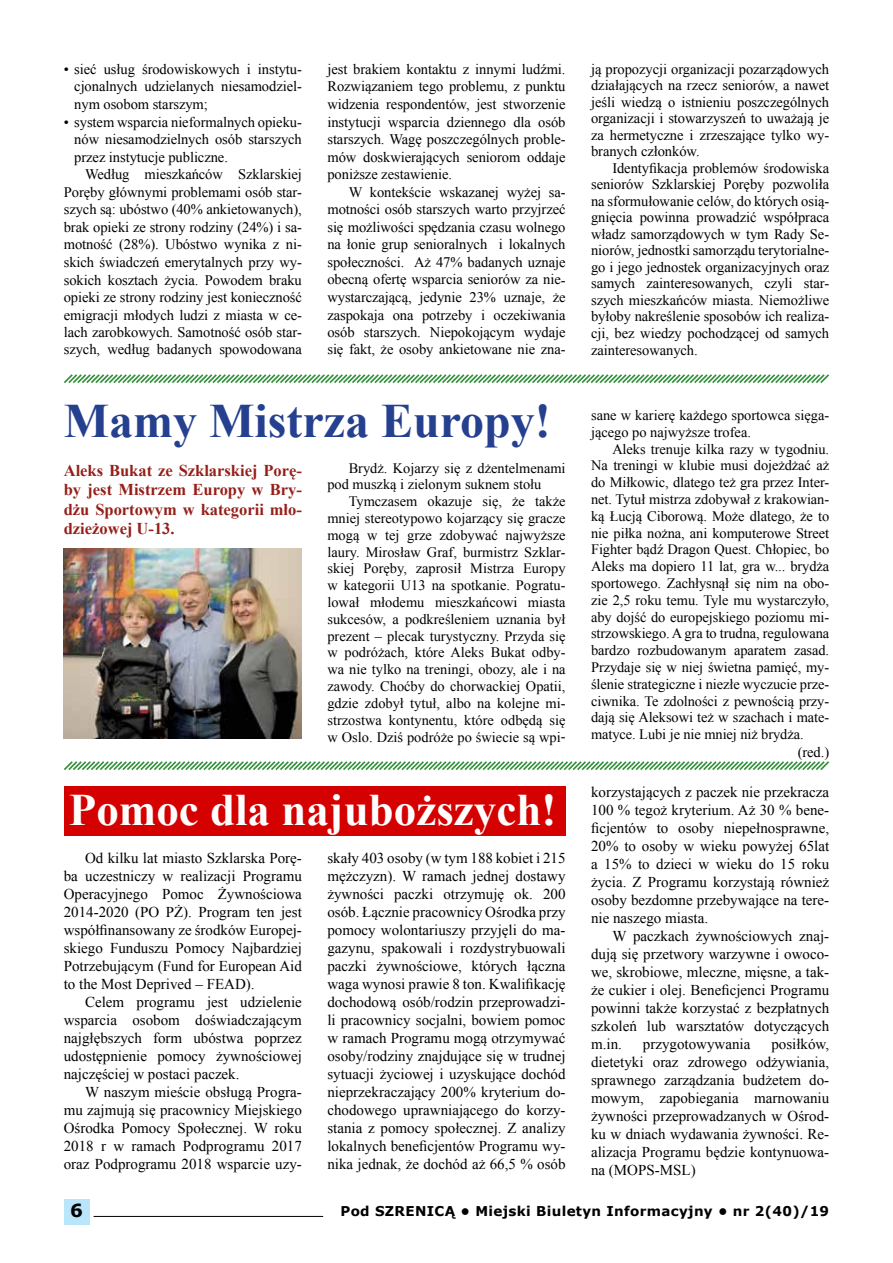
<style>
.page{position:relative;width:893px;height:1263px;background:#fff}
.page>*{position:absolute;margin:0;border:0;box-sizing:border-box;transform-origin:0 0}
.t1{font:700 48px "Times New Roman";color:#25408f}
.t2{font:700 45px "Times New Roman";color:#fff}
.t3{font:700 18px "Verdana";color:#000}
.t4{font:700 16.5px/19.5px "Times New Roman";color:#951f19;text-align:justify}
.t5{font:15px/18px "Times New Roman";color:#000;text-align:justify}
.t6{font:14.55px/17.5px "Times New Roman";letter-spacing:-.005em;color:#000;text-align:justify}
.t7{font:14.4px/16.8px "Times New Roman";color:#000}
.t8{font:700 13.5px "Verdana";letter-spacing:.025em;color:#000}
</style>
<div class="page">
<div style="left:64px;top:1199px;width:25px;height:26px;background:#b9e6fa"></div>
<hr style="left:94px;top:1216px;width:229px;height:1px;background:#000">
<div style="left:64px;top:787px;width:502px;height:49px;background:#d50000"></div>
<svg style="left:64px;top:761px;width:765px;height:9px"></svg>
<svg style="left:64px;top:374px;width:765px;height:9px"></svg>
<img style="left:64px;top:549px;width:238px;height:189px">
<p class="t6" style="left:74px;top:60px;width:229px;text-indent:-10px">• sieć usług środowiskowych i instytu&shy;cjonalnych udzielanych niesamodziel&shy;nym osobom starszym;</p>
<p class="t6" style="left:74px;top:113px;width:229px;text-indent:-11px">• system wsparcia nieformalnych opieku&shy;nów niesamodzielnych osób starszych przez instytucje publiczne.</p>
<p class="t6" style="left:64px;top:165px;width:240px;text-indent:21px">Według mieszkańców Szklarskiej Poręby głównymi problemami osób star&shy;szych są: ubóstwo (40% ankietowanych), brak opieki ze strony rodziny (24%) i sa&shy;motność (28%). Ubóstwo wynika z ni&shy;skich świadczeń emerytalnych przy wy&shy;sokich kosztach życia. Powodem braku opieki ze strony rodziny jest konieczność emigracji młodych ludzi z miasta w ce&shy;lach zarobkowych. Samotność osób star&shy;szych, według badanych spowodowana</p>
<p class="t6" style="left:327px;top:60px;width:240px">jest brakiem kontaktu z innymi ludźmi.<br>Rozwiązaniem tego problemu, z punktu widzenia respondentów, jest stworzenie instytucji wsparcia dziennego dla osób starszych. Wagę poszczególnych proble&shy;mów doskwierających seniorom oddaje poniższe zestawienie.</p>
<p class="t6" style="left:327px;top:183px;width:240px;text-indent:21px">W kontekście wskazanej wyżej sa&shy;motności osób starszych warto przyjrzeć się możliwości spędzania czasu wolnego na łonie grup senioralnych i lokalnych społeczności. Aż 47% badanych uznaje obecną ofertę wsparcia seniorów za nie&shy;wystarczającą, jedynie 23% uznaje, że zaspokaja ona potrzeby i oczekiwania osób starszych. Niepokojącym wydaje się fakt, że osoby ankietowane nie zna-</p>
<h1 class="t1" style="left:64px;top:388px;width:489px">Mamy Mistrza Europy!</h1>
<p class="t4" style="left:64px;top:460px;width:240px">Aleks Bukat ze Szklarskiej Porę&shy;by jest Mistrzem Europy w Bry&shy;dżu Sportowym w kategorii mło&shy;dzieżowej U-13.</p>
<p class="t7" style="left:327px;top:459px;width:240px;text-indent:21px">Brydż. Kojarzy się z dżentelmenami pod muszką i zielonym suknem stołu</p>
<p class="t7" style="left:327px;top:493px;width:240px;text-align:justify;text-indent:21px">Tymczasem okazuje się, że także mniej stereotypowo kojarzący się gracze mogą w tej grze zdobywać najwyższe laury. Mirosław Graf, burmistrz Szklar&shy;skiej Poręby, zaprosił Mistrza Europy w kategorii U13 na spotkanie. Pogratu&shy;lował młodemu mieszkańcowi miasta sukcesów, a podkreśleniem uznania był prezent – plecak turystyczny. Przyda się w podróżach, które Aleks Bukat odby&shy;wa nie tylko na treningi, obozy, ale i na zawody. Choćby do chorwackiej Opatii, gdzie zdobył tytuł, albo na kolejne mi&shy;strzostwa kontynentu, które odbędą się w Oslo. Dziś podróże po świecie są wpi-</p>
<h2 class="t2" style="left:69px;top:779px;width:489px">Pomoc dla najuboższych!</h2>
<p class="t5" style="left:327px;top:849px;width:240px">skały 403 osoby (w tym 188 kobiet i 215 mężczyzn). W ramach jednej dostawy żywności paczki otrzymuję ok. 200 osób. Łącznie pracownicy Ośrodka przy pomocy wolontariuszy przyjęli do ma&shy;gazynu, spakowali i rozdystrybuowali paczki żywnościowe, których łączna waga wynosi prawie 8 ton. Kwalifikację dochodową osób/rodzin przeprowadzi&shy;li pracownicy socjalni, bowiem pomoc w ramach Programu mogą otrzymywać osoby/rodziny znajdujące się w trudnej sytuacji życiowej i uzyskujące dochód nieprzekraczający 200% kryterium do&shy;chodowego uprawniającego do korzy&shy;stania z pomocy społecznej. Z analizy lokalnych beneficjentów Programu wy&shy;nika jednak, że dochód aż 66,5 % osób</p>
<p class="t5" style="left:64px;top:849px;width:240px;text-indent:21px">Od kilku lat miasto Szklarska Porę&shy;ba uczestniczy w realizacji Programu Operacyjnego Pomoc Żywnościowa 2014-2020 (PO PŻ). Program ten jest współfinansowany ze środków Europej&shy;skiego Funduszu Pomocy Najbardziej Potrzebującym (Fund for European Aid to the Most Deprived – FEAD).</p>
<p class="t5" style="left:64px;top:993px;width:240px;text-indent:21px">Celem programu jest udzielenie wsparcia osobom doświadczającym najgłębszych form ubóstwa poprzez udostępnienie pomocy żywnościowej najczęściej w postaci paczek.</p>
<p class="t5" style="left:64px;top:1083px;width:240px;text-indent:21px">W naszym mieście obsługą Progra&shy;mu zajmują się pracownicy Miejskiego Ośrodka Pomocy Społecznej. W roku 2018 r w ramach Podprogramu 2017 oraz Podprogramu 2018 wsparcie uzy-</p>
<p class="t6" style="left:591px;top:61px;width:240px;line-height:16.5px">ją propozycji organizacji pozarządowych działających na rzecz seniorów, a nawet jeśli wiedzą o istnieniu poszczególnych organizacji i stowarzyszeń to uważają je za hermetyczne i zrzeszające tylko wy&shy;branych członków.</p>
<p class="t6" style="left:591px;top:160px;width:240px;line-height:16.5px;text-indent:21px">Identyfikacja problemów środowiska seniorów Szklarskiej Poręby pozwoliła na sformułowanie celów, do których osią&shy;gnięcia powinna prowadzić współpraca władz samorządowych w tym Rady Se&shy;niorów, jednostki samorządu terytorialne&shy;go i jego jednostek organizacyjnych oraz samych zainteresowanych, czyli star&shy;szych mieszkańców miasta. Niemożliwe byłoby nakreślenie sposobów ich realiza&shy;cji, bez wiedzy pochodzącej od samych zainteresowanych.</p>
<p class="t7" style="left:591px;top:406px;width:240px">sane w karierę każdego sportowca sięga&shy;jącego po najwyższe trofea.</p>
<p class="t7" style="left:591px;top:440px;width:240px;text-align:justify;text-indent:21px">Aleks trenuje kilka razy w tygodniu.<br>Na treningi w klubie musi dojeżdżać aż do Miłkowic, dlatego też gra przez Inter&shy;net. Tytuł mistrza zdobywał z krakowian&shy;ką Łucją Ciborową. Może dlatego, że to nie piłka nożna, ani komputerowe Street Fighter bądź Dragon Quest. Chłopiec, bo Aleks ma dopiero 11 lat, gra w... brydża sportowego. Zachłysnął się nim na obo&shy;zie 2,5 roku temu. Tyle mu wystarczyło, aby dojść do europejskiego poziomu mi&shy;strzowskiego. A gra to trudna, regulowana bardzo rozbudowanym aparatem zasad.<br>Przydaje się w niej świetna pamięć, my&shy;ślenie strategiczne i niezłe wyczucie prze&shy;ciwnika. Te zdolności z pewnością przy&shy;dają się Aleksowi też w szachach i mate&shy;matyce. Lubi je nie mniej niż brydża.</p>
<p class="t6" style="left:798px;top:743px;width:33px">(red.)</p>
<p class="t5" style="left:591px;top:783px;width:240px">korzystających z paczek nie przekracza 100 % tegoż kryterium. Aż 30 % bene&shy;ficjentów to osoby niepełnosprawne, 20% to osoby w wieku powyżej 65lat a 15% to dzieci w wieku do 15 roku życia. Z Programu korzystają również osoby bezdomne przebywające na tere&shy;nie naszego miasta.</p>
<p class="t5" style="left:591px;top:927px;width:240px;text-indent:21px">W paczkach żywnościowych znaj&shy;dują się przetwory warzywne i owoco&shy;we, skrobiowe, mleczne, mięsne, a tak&shy;że cukier i olej. Beneficjenci Programu powinni także korzystać z bezpłatnych szkoleń lub warsztatów dotyczących m.in.</p>
<p class="t5" style="left:591px;top:1035px;width:240px;text-indent:180px">posiłków, dietetyki oraz zdrowego odżywiania, sprawnego zarządzania budżetem do&shy;mowym, zapobiegania marnowaniu żywności przeprowadzanych w Ośrod&shy;ku w dniach wydawania żywności. Re&shy;alizacja Programu będzie kontynuowa&shy;na (MOPS-MSL)</p>
<p class="t5" style="left:643px;top:1035px;width:109px">przygotowywania</p>
<p class="t3" style="left:70px;top:1198px;width:14px">6</p>
<p class="t8" style="left:340px;top:1201px;width:490px">Pod SZRENICĄ • Miejski Biuletyn Informacyjny • nr 2(40)/19</p>
</div>
